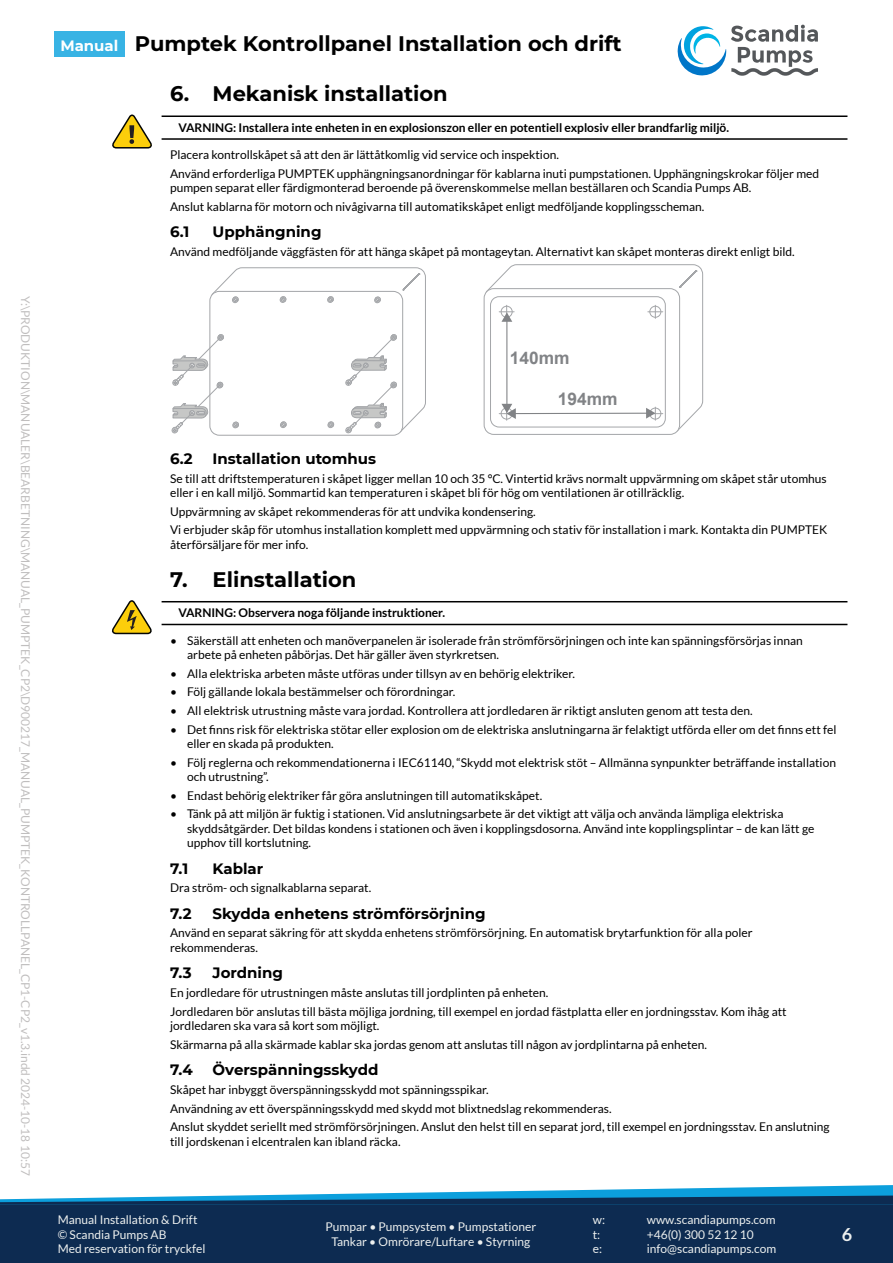
<style>
.page{position:relative;width:893px;height:1263px;background:#fff}
.page>*{position:absolute;margin:0;border:0;box-sizing:border-box;transform-origin:0 0}
.t1{font:700 21px "Montserrat";color:#000}
.t2{font:700 18px "Lato";color:#edf0ef}
.t3{font:700 17.4px "Arial";color:#818386}
.t4{font:700 15px "Montserrat";color:#000}
.content-sm{font:12px/14.4px "Lato";color:#000}
.t5{font:12px/14.4px "Lato";color:#edf0ef}
.t6{font:700 12px "Lato";color:#000}
.t7{font:12px "Lato";color:#c0bebe}
.s1{font-size:15px;color:#fff}
</style>
<div class="page">
<svg style="left:677px;top:25px;width:141px;height:51px"></svg>
<div style="left:0;top:1203px;width:893px;height:60px;background:#0d2b51"></div>
<svg style="left:0;top:1185px;width:893px;height:20px"></svg>
<div style="left:54px;top:32px;width:71px;height:25px;background:#38b3e4"></div>
<hr style="left:162px;top:115px;width:685px;height:2px;background:#000">
<hr style="left:162px;top:138px;width:685px;height:2px;background:#000">
<hr style="left:162px;top:601px;width:685px;height:1px;background:#000">
<hr style="left:162px;top:624px;width:685px;height:1px;background:#000">
<svg style="left:172px;top:267px;width:254px;height:169px"></svg>
<svg style="left:483px;top:264px;width:221px;height:171px"></svg>
<svg style="left:112px;top:115px;width:40px;height:34px"></svg>
<svg style="left:112px;top:600px;width:40px;height:35px"></svg>
<p class="t7" style="left:32px;top:296px;width:881px;rotate:90deg">Y:\PRODUKTION\MANUALER\BEARBETNING\MANUAL_PUMPTEK_CP2\D900217_MANUAL_PUMPTEK_KONTROLLPANEL_CP1-CP2_v1.3.indd 2024-10-18 10:57</p>
<h1 class="t1" style="left:60px;top:29px;width:563px"><span class="s1">Manual</span> Pumptek Kontrollpanel Installation och drift</h1>
<p class="t1" style="left:170px;top:79px;width:279px">6. Mekanisk installation</p>
<p class="t6" style="left:179px;top:121px;width:552px">VARNING: Installera inte enheten in en explosionszon eller en potentiell explosiv eller brandfarlig miljö.</p>
<p class="content-sm" style="left:170px;top:147px;width:390px">Placera kontrollskåpet så att den är lättåtkomlig vid service och inspektion.</p>
<p class="content-sm" style="left:170px;top:166px;width:651px">Använd erforderliga PUMPTEK upphängningsanordningar för kablarna inuti pumpstationen. Upphängningskrokar följer med pumpen separat eller färdigmonterad beroende på överenskommelse mellan beställaren och Scandia Pumps AB.</p>
<p class="content-sm" style="left:170px;top:199px;width:536px">Anslut kablarna för motorn och nivågivarna till automatikskåpet enligt medföljande kopplingsscheman.</p>
<p class="t4" style="left:170px;top:221px;width:21px">6.1</p>
<p class="t4" style="left:213px;top:221px;width:110px">Upphängning</p>
<p class="content-sm" style="left:170px;top:244px;width:626px">Använd medföljande väggfästen för att hänga skåpet på montageytan. Alternativt kan skåpet monteras direkt enligt bild.</p>
<p class="t3" style="left:510px;top:346px;width:61px">140mm</p>
<p class="t3" style="left:558px;top:386px;width:61px">194mm</p>
<p class="t4" style="left:170px;top:448px;width:24px">6.2</p>
<p class="t4" style="left:213px;top:448px;width:165px">Installation utomhus</p>
<p class="content-sm" style="left:170px;top:471px;width:658px">Se till att driftstemperaturen i skåpet ligger mellan 10 och 35 °C. Vintertid krävs normalt uppvärmning om skåpet står utomhus eller i en kall miljö. Sommartid kan temperaturen i skåpet bli för hög om ventilationen är otillräcklig.</p>
<p class="content-sm" style="left:170px;top:504px;width:367px">Uppvärmning av skåpet rekommenderas för att undvika kondensering.</p>
<p class="content-sm" style="left:170px;top:523px;width:659px">Vi erbjuder skåp för utomhus installation komplett med uppvärmning och stativ för installation i mark. Kontakta din PUMPTEK återförsäljare för mer info.</p>
<p class="t1" style="left:170px;top:564px;width:188px">7. Elinstallation</p>
<p class="t6" style="left:179px;top:606px;width:268px">VARNING: Observera noga följande instruktioner.</p>
<p class="content-sm" style="left:187px;top:633px;width:617px;text-indent:-17px">• Säkerställ att enheten och manöverpanelen är isolerade från strömförsörjningen och inte kan spänningsförsörjas innan arbete på enheten påbörjas. Det här gäller även styrkretsen.</p>
<p class="content-sm" style="left:170px;top:666px;width:406px">• Alla elektriska arbeten måste utföras under tillsyn av en behörig elektriker.</p>
<p class="content-sm" style="left:170px;top:685px;width:287px">• Följ gällande lokala bestämmelser och förordningar.</p>
<p class="content-sm" style="left:170px;top:703px;width:584px">• All elektrisk utrustning måste vara jordad. Kontrollera att jordledaren är riktigt ansluten genom att testa den.</p>
<p class="content-sm" style="left:187px;top:722px;width:651px;text-indent:-17px">• Det finns risk för elektriska stötar eller explosion om de elektriska anslutningarna är felaktigt utförda eller om det finns ett fel eller en skada på produkten.</p>
<p class="content-sm" style="left:187px;top:755px;width:650px;text-indent:-17px">• Följ reglerna och rekommendationerna i IEC61140, “Skydd mot elektrisk stöt – Allmänna synpunkter beträffande installation och utrustning”.</p>
<p class="content-sm" style="left:170px;top:788px;width:374px">• Endast behörig elektriker får göra anslutningen till automatikskåpet.</p>
<p class="content-sm" style="left:187px;top:807px;width:629px;text-indent:-17px">• Tänk på att miljön är fuktig i stationen. Vid anslutningsarbete är det viktigt att välja och använda lämpliga elektriska skyddsåtgärder. Det bildas kondens i stationen och även i kopplingsdosorna. Använd inte kopplingsplintar – de kan lätt ge upphov till kortslutning.</p>
<p class="t4" style="left:170px;top:857px;width:20px">7.1</p>
<p class="t4" style="left:213px;top:857px;width:52px">Kablar</p>
<p class="content-sm" style="left:170px;top:881px;width:203px">Dra ström- och signalkablarna separat.</p>
<p class="t4" style="left:170px;top:903px;width:23px">7.2</p>
<p class="t4" style="left:213px;top:903px;width:275px">Skydda enhetens strömförsörjning</p>
<p class="content-sm" style="left:170px;top:926px;width:584px">Använd en separat säkring för att skydda enhetens strömförsörjning. En automatisk brytarfunktion för alla poler rekommenderas.</p>
<p class="t4" style="left:170px;top:962px;width:23px">7.3</p>
<p class="t4" style="left:213px;top:962px;width:72px">Jordning</p>
<p class="content-sm" style="left:170px;top:985px;width:380px">En jordledare för utrustningen måste anslutas till jordplinten på enheten.</p>
<p class="content-sm" style="left:170px;top:1004px;width:618px">Jordledaren bör anslutas till bästa möjliga jordning, till exempel en jordad fästplatta eller en jordningsstav. Kom ihåg att jordledaren ska vara så kort som möjligt.</p>
<p class="content-sm" style="left:170px;top:1037px;width:538px">Skärmarna på alla skärmade kablar ska jordas genom att anslutas till någon av jordplintarna på enheten.</p>
<p class="t4" style="left:170px;top:1059px;width:24px">7.4</p>
<p class="t4" style="left:213px;top:1059px;width:167px">Överspänningsskydd</p>
<p class="content-sm" style="left:170px;top:1082px;width:320px">Skåpet har inbyggt överspänningsskydd mot spänningsspikar.</p>
<p class="content-sm" style="left:170px;top:1101px;width:443px">Användning av ett överspänningsskydd med skydd mot blixtnedslag rekommenderas.</p>
<p class="content-sm" style="left:170px;top:1119px;width:661px">Anslut skyddet seriellt med strömförsörjningen. Anslut den helst till en separat jord, till exempel en jordningsstav. En anslutning till jordskenan i elcentralen kan ibland räcka.</p>
<p class="t5" style="left:58px;top:1213px;width:149px">Manual Installation &amp; Drift © Scandia Pumps AB<br>Med reservation för tryckfel</p>
<p class="t5" style="left:326px;top:1220px;width:212px;text-align:center">Pumpar • Pumpsystem • Pumpstationer<br>Tankar • Omrörare/Luftare • Styrning</p>
<p class="t5" style="left:593px;top:1213px;width:14px">w:</p>
<p class="t5" style="left:647px;top:1213px;width:130px">www.scandiapumps.com</p>
<p class="t5" style="left:593px;top:1227px;width:9px">t:</p>
<p class="t5" style="left:647px;top:1227px;width:108px">+46(0) 300 52 12 10</p>
<p class="t5" style="left:593px;top:1241px;width:11px">e:</p>
<p class="t5" style="left:647px;top:1241px;width:131px">info@scandiapumps.com</p>
<h2 class="t2" style="left:842px;top:1224px;width:12px">6</h2>
</div>
